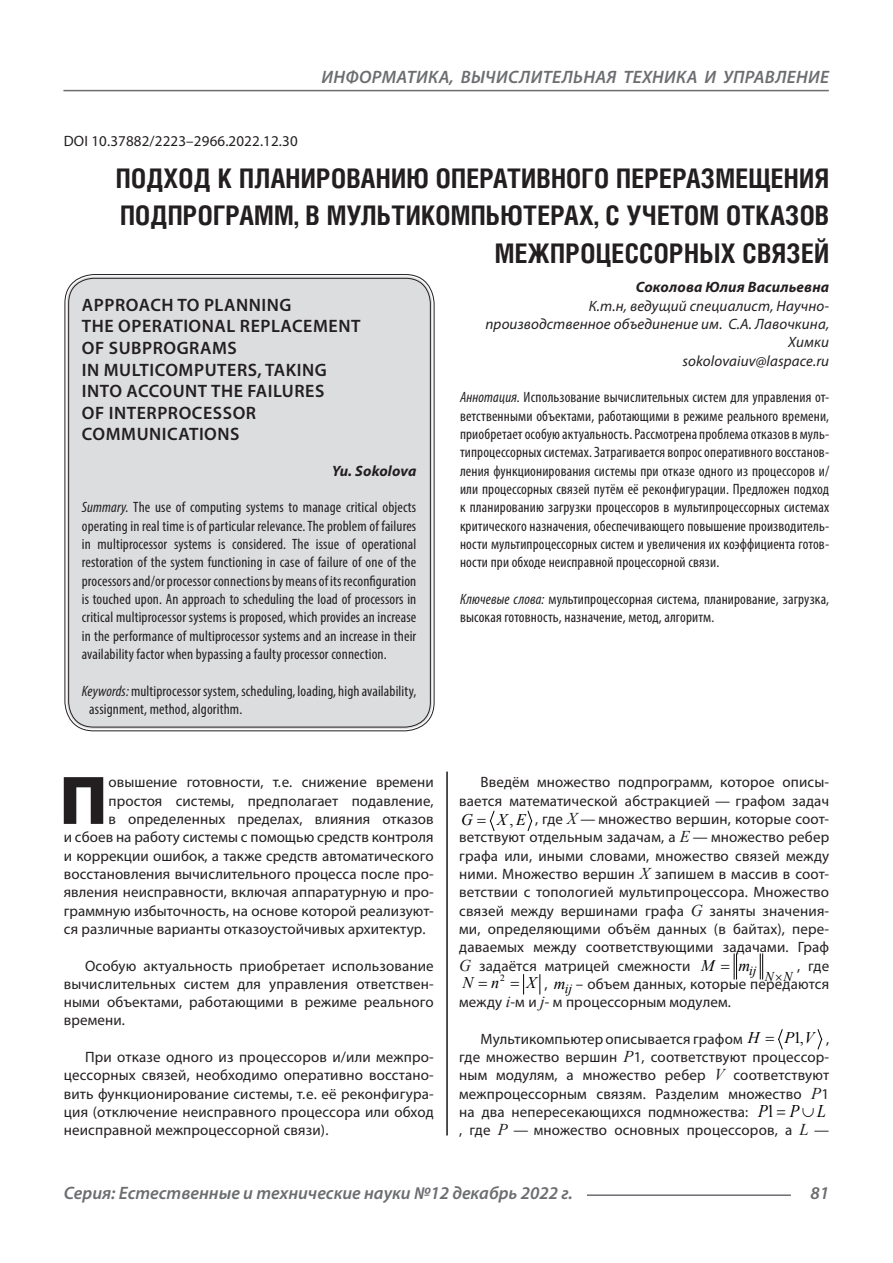
<style>
.page{position:relative;width:893px;height:1263px;background:#fff}
.page>*{position:absolute;margin:0;border:0;box-sizing:border-box;transform-origin:0 0}
.Bukvica{font:900 69.3px "Myriad Pro";color:#231f20}
.Header{font:700 27px/37.5px "Helios Cond C";letter-spacing:.01em;color:#231f20;text-align:right}
.Header-eng{font:600 18px/21.6px "Myriad Pro";letter-spacing:.03em;color:#231f20}
.t1{font:italic 600 18px "Myriad Pro";color:#6c6d70}
.t2{font:italic 17.85px "Times New Roman";color:#000;scale:.89 1}
.t3{font:17.85px "Times New Roman";color:#000;scale:.89 1}
.t4{font:italic 16.2px "Times New Roman";color:#000}
.t5{font:16.2px "Times New Roman";color:#000}
.Normal{font:15px/18.3px "Myriad Pro";letter-spacing:.01em;color:#231f20;text-align:justify}
.Annotation-rus{font:condensed 15px/18.3px "Myriad Pro";letter-spacing:.01em;color:#231f20;text-align:justify}
.Annotation-eng{font:condensed 15px/18.3px "Myriad Pro";letter-spacing:.01em;color:#231f20;text-align:justify}
.Bukvica-2{font:15px "Myriad Pro";letter-spacing:.005em;color:#231f20}
.Author-doc{font:italic 15px/18.3px "Myriad Pro";letter-spacing:.01em;color:#231f20;text-align:right}
.DOI{font:15px "Myriad Pro";letter-spacing:.01em;color:#231f20}
.Author{font:italic 700 15px "Myriad Pro";letter-spacing:.01em;color:#231f20}
.Author-email{font:italic 15px "Myriad Pro";letter-spacing:.01em;color:#231f20}
.Author-eng{font:italic 700 15px "Myriad Pro";letter-spacing:.005em;color:#231f20}
.t6{font:italic 13.5px "Times New Roman";letter-spacing:.3em;color:#000}
.t7{font:9.45px "Times New Roman";color:#000}
.s1{font-style:italic}
.s2{font-style:normal}
.s3{font-family:"Times New Roman";font-style:italic;font-size:16.5px}
.s4{font-family:"Times New Roman";font-style:italic;font-size:16.2px;color:#000}
</style>
<div class="page">
<hr style="left:447px;top:769px;width:1px;height:366px;background:#231f20">
<hr style="left:446px;top:769px;width:1px;height:366px;background:#231f20">
<div style="left:43px;top:751px;width:786px;height:21px;background:#fff"></div>
<svg style="left:527px;top:811px;width:6px;height:20px"></svg>
<svg style="left:760px;top:954px;width:3px;height:25px"></svg>
<svg style="left:539px;top:974px;width:1px;height:20px"></svg>
<svg style="left:817px;top:1029px;width:6px;height:21px"></svg>
<div style="left:67px;top:276px;width:365px;height:453px;background:#dcdddf;border-radius:27px"></div>
<hr style="left:587px;top:1194px;width:204px;height:2px;background:#6c6d70">
<hr style="left:63px;top:90px;width:766px;height:1px;background:#6c6d70">
<svg style="left:489px;top:811px;width:6px;height:20px"></svg>
<svg style="left:733px;top:954px;width:4px;height:25px"></svg>
<svg style="left:523px;top:974px;width:1px;height:20px"></svg>
<svg style="left:778px;top:1029px;width:5px;height:21px"></svg>
<p class="t1" style="left:321px;top:66px;width:25px">Информатика</p>
<p class="t1" style="left:450px;top:66px;width:48px">, вычислител</p>
<p class="t1" style="left:573px;top:66px;width:23px">ьная</p>
<p class="t1" style="left:623px;top:66px;width:12px">техника</p>
<p class="t1" style="left:705px;top:66px;width:31px">и управление</p>
<p class="DOI" style="left:64px;top:132px;width:235px">DOI 10.37882/2223–2966.2022.12.30</p>
<p class="Header" style="left:116px;top:159px;width:715px">ПОДХОД К ПЛАНИРОВАНИЮ ОПЕРАТИВНОГО ПЕРЕРАЗМЕЩЕНИЯ<br>ПОДПРОГРАММ, В МУЛЬТИКОМПЬЮТЕРАХ, С УЧЕТОМ ОТКАЗОВ<br>МЕЖПРОЦЕССОРНЫХ СВЯЗЕЙ</p>
<p class="Author" style="left:636px;top:278px;width:195px">Соколова Юлия Васильевна</p>
<p class="Author-doc" style="left:485px;top:296px;width:345px">К.т.н, ведущий специалист, Научно&shy;производственное объединение им. С.А. Лавочкина,<br>Химки</p>
<p class="Author-email" style="left:682px;top:351px;width:148px">sokolovaiuv@laspace.ru</p>
<p class="Annotation-rus" style="left:460px;top:388px;width:371px"><span class="s1">Аннотация.</span> Использование вычислительных систем для управления от&shy;ветственными объектами, работающими в режиме реального времени, приобретает особую актуальность. Рассмотрена проблема отказов в муль&shy;типроцессорных системах. Затрагивается вопрос оперативного восстанов&shy;ления функционирования системы при отказе одного из процессоров и/ или процессорных связей путём её реконфигурации. Предложен подход к планированию загрузки процессоров в мультипроцессорных системах критического назначения, обеспечивающего повышение производитель&shy;ности мультипроцессорных систем и увеличения их коэффициента готов&shy;ности при обходе неисправной процессорной связи.</p>
<p class="Annotation-rus" style="left:460px;top:590px;width:371px"><span class="s1">Ключевые слова:</span> мультипроцессорная система, планирование, загрузка, высокая готовность, назначение, метод, алгоритм.</p>
<p class="Header-eng" style="left:82px;top:293px;width:280px">APPROACH TO PLANNING<br>THE OPERATIONAL REPLACEMENT<br>OF SUBPROGRAMS<br>IN MULTICOMPUTERS, TAKING<br>INTO ACCOUNT THE FAILURES<br>OF INTERPROCESSOR<br>COMMUNICATIONS</p>
<p class="Author-eng" style="left:332px;top:461px;width:86px">Yu. Sokolova</p>
<p class="Annotation-eng" style="left:82px;top:498px;width:336px"><span class="s1">Summary.</span> The use of computing systems to manage critical objects operating in real time is of particular relevance. The problem of failures in multiprocessor systems is considered. The issue of operational restoration of the system functioning in case of failure of one of the processors and/or processor connections by means of its reconfiguration is touched upon. An approach to scheduling the load of processors in critical multiprocessor systems is proposed, which provides an increase in the performance of multiprocessor systems and an increase in their availability factor when bypassing a faulty processor connection.</p>
<p class="Annotation-eng" style="left:89px;top:681px;width:328px;text-indent:-8px"><span class="s1">Keywords:</span> multiprocessor system, scheduling, loading, high availability, assignment, method, algorithm.</p>
<p class="Bukvica" style="left:59px;top:754px;width:50px">П</p>
<p class="Bukvica-2" style="left:109px;top:773px;width:327px">овышение готовности, т.е. снижение времени</p>
<p class="Bukvica-2" style="left:109px;top:791px;width:327px">простоя системы, предполагает подавление,</p>
<p class="Bukvica-2" style="left:109px;top:810px;width:327px">в определенных пределах, влияния отказов</p>
<p class="Bukvica-2" style="left:64px;top:828px;width:371px">и сбоев на работу системы с помощью средств контроля</p>
<p class="Bukvica-2" style="left:64px;top:846px;width:371px">и коррекции ошибок, а также средств автоматического</p>
<p class="Bukvica-2" style="left:64px;top:864px;width:371px">восстановления вычислительного процесса после про-</p>
<p class="Bukvica-2" style="left:64px;top:883px;width:371px">явления неисправности, включая аппаратурную и про-</p>
<p class="Bukvica-2" style="left:64px;top:901px;width:371px">граммную избыточность, на основе которой реализуют-</p>
<p class="Bukvica-2" style="left:64px;top:919px;width:363px">ся различные варианты отказоустойчивых архитектур.</p>
<p class="Normal" style="left:64px;top:956px;width:371px;text-indent:21px">Особую актуальность приобретает использование вычислительных систем для управления ответствен&shy;ными объектами, работающими в режиме реального времени.</p>
<p class="Normal" style="left:64px;top:1048px;width:371px;text-indent:21px">При отказе одного из процессоров и/или межпро&shy;цессорных связей, необходимо оперативно восстано&shy;вить функционирование системы, т.е. её реконфигура&shy;ция (отключение неисправного процессора или обход неисправной межпроцессорной связи).</p>
<p class="Normal" style="left:459px;top:773px;width:371px;text-align:right">Введём множество подпрограмм, которое описы&shy;вается математической абстракцией — графом задач</p>
<p class="t4" style="left:461px;top:808px;width:13px">G</p>
<p class="t4" style="left:497px;top:808px;width:30px">X E<span class="s2">,</span></p>
<p class="Normal" style="left:459px;top:809px;width:371px;text-indent:76px">, где <span class="s3">X</span> — множество вершин, которые соот&shy;ветствуют отдельным задачам, а <span class="s3">E</span> — множество ребер графа или, иными словами, множество связей между ними. Множество вершин <span class="s3">X</span> запишем в массив в соот&shy;ветствии с топологией мультипроцессора. Множество связей между вершинами графа <span class="s3">G</span> заняты значения&shy;ми, определяющими объём данных (в байтах), пере&shy;даваемых между соответствующими задачами. Граф <span class="s3">G</span> задаётся матрицей смежности</p>
<p class="t4" style="left:701px;top:954px;width:15px">M</p>
<p class="t4" style="left:738px;top:954px;width:13px">m</p>
<p class="Normal" style="left:797px;top:956px;width:34px">, где</p>
<p class="t6" style="left:749px;top:964px;width:45px">ijNN</p>
<p class="t7" style="left:500px;top:971px;width:6px">2</p>
<p class="t4" style="left:462px;top:972px;width:38px">N n</p>
<p class="t4" style="left:526px;top:972px;width:11px">X</p>
<p class="Normal" style="left:459px;top:974px;width:371px;text-indent:117px">– объем данных, которые передаются между <span class="s3">i</span>-м и <span class="s3">j</span>- м процессорным модулем.</p>
<p class="Normal" style="left:480px;top:1029px;width:281px">Мультикомпьютер описывается графом <span class="s4">H</span></p>
<p class="t4" style="left:784px;top:1027px;width:31px">P V</p>
<p class="Normal" style="left:544px;top:974px;width:5px">,</p>
<p class="t6" style="left:554px;top:979px;width:20px"><sup>m</sup>ij</p>
<p class="t5" style="left:793px;top:1027px;width:12px">1,</p>
<p class="Normal" style="left:459px;top:1029px;width:371px;text-indent:367px">, где множество вершин <span class="s3">P</span>1, соответствуют процессор&shy;ным модулям, а множество ребер <span class="s3">V</span> соответствуют межпроцессорным связям. Разделим множество <span class="s3">P</span>1 на два непересекающихся подмножества:</p>
<p class="t3" style="left:767px;top:1099px;width:10px">1</p>
<p class="Normal" style="left:459px;top:1121px;width:371px">, где <span class="s3">P</span> — множество основных процессоров, а <span class="s3">L</span> —</p>
<p class="t2" style="left:758px;top:1099px;width:78px">P PL</p>
<p class="t1" style="left:64px;top:1182px;width:510px">Серия: Естественные и технические науки №12 декабрь 2022 г.</p>
<p class="t1" style="left:810px;top:1182px;width:20px">81</p>
</div>
